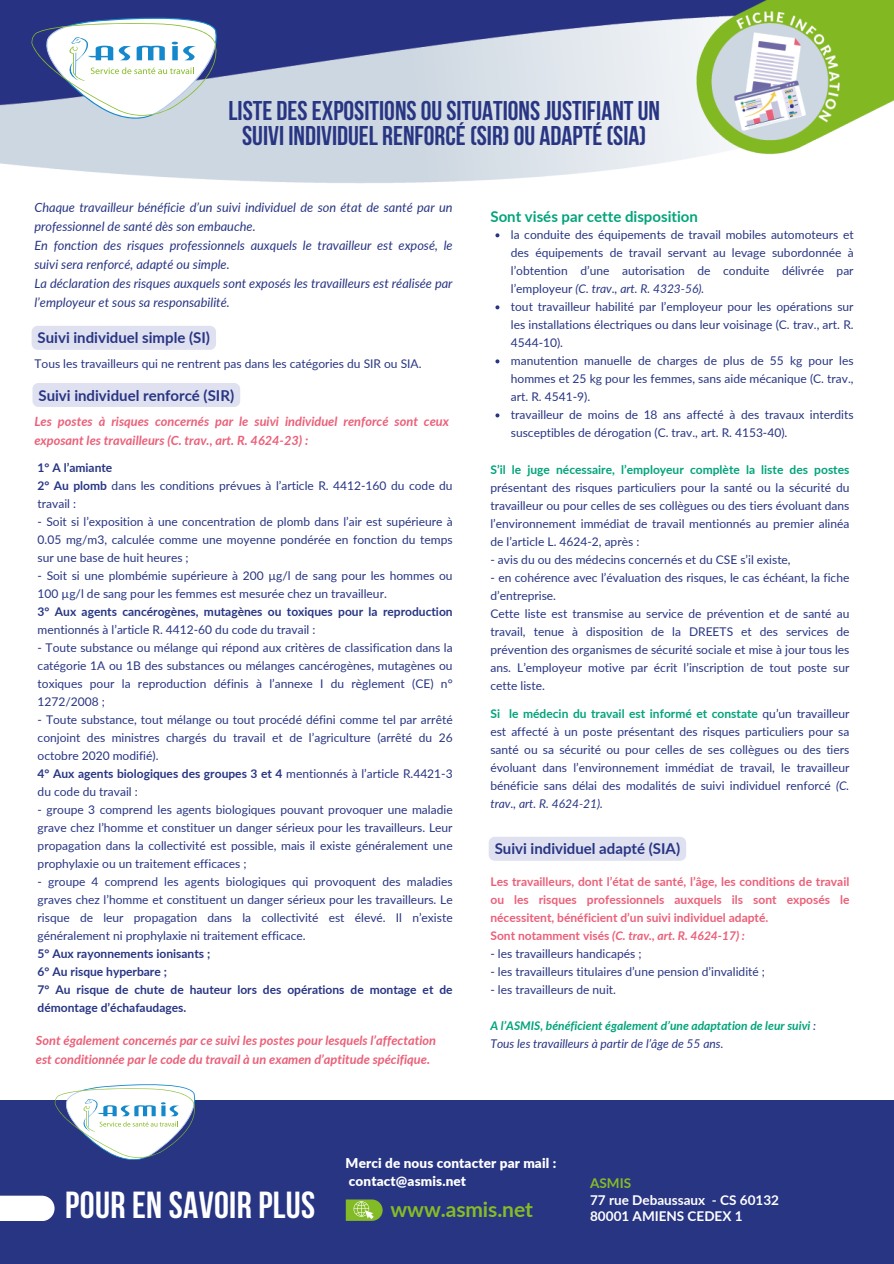
<style>
.page{position:relative;width:894px;height:1264px;background:#fff}
.page>*{position:absolute;margin:0;border:0;box-sizing:border-box;transform-origin:0 0}
.t1{font:700 37.5px "Bebas Neue";letter-spacing:.01em;color:#fff}
.t2{font:700 27px/24.8px "Bebas Neue";color:#283583;text-align:center}
.t3{font:700 21px "Lato";letter-spacing:-.005em;color:#86bc25}
.t4{font:700 15px "Lato";color:#283583}
.t5{font:700 15px "Lato";color:#00a47a}
.t6{font:900 13.5px/18px "Lato";letter-spacing:.01em;color:#fff}
.t7{font:700 13.5px/16.8px "Lato";color:#fff}
.t8{font:italic 12.75px/19px "Lato";color:#283583}
.t9{font:italic 700 12.75px/19.2px "Lato";color:#ec5f78}
.t10{font:12px/18px "Lato";color:#283583;text-align:justify}
.t11{font:700 12px/18px "Lato";color:#283583}
.t12{font:700 12px/18px "Lato";color:#ec5f78;text-align:justify}
.t13{font:italic 700 12px "Lato";color:#00a47a}
.t14{font:italic 700 12px "Lato";color:#ec5f78}
.t15{font:italic 12px "Lato";color:#283583}
.s1{font-weight:700}
.s2{font-weight:400}
.s3{font-style:italic}
.s4{font-weight:700;color:#00a47a}
.s5{font-style:normal}
.s6{font-weight:400;color:#283583}
.s7{color:#86bc25}
</style>
<div class="page">
<img style="left:0;top:0;width:893px;height:184px">
<svg style="left:30px;top:16px;width:189px;height:104px"></svg>
<div style="left:0;top:1100px;width:893px;height:163px;background:#283583"></div>
<svg style="left:0;top:1195px;width:55px;height:26px"></svg>
<svg style="left:54px;top:1084px;width:142px;height:76px"></svg>
<svg style="left:346px;top:1199px;width:36px;height:21px"></svg>
<svg style="left:495px;top:233px;width:4px;height:4px"></svg>
<svg style="left:495px;top:305px;width:4px;height:4px"></svg>
<svg style="left:495px;top:359px;width:4px;height:4px"></svg>
<svg style="left:495px;top:413px;width:4px;height:4px"></svg>
<div style="left:32px;top:326px;width:184px;height:24px;background:#dfe1f0;border-radius:6px"></div>
<div style="left:32px;top:383px;width:208px;height:24px;background:#dfe1f0;border-radius:6px"></div>
<div style="left:488px;top:836px;width:198px;height:24px;background:#dfe1f0;border-radius:6px"></div>
<p class="t2" style="left:228px;top:101px;width:433px">LISTE DESEXPOSITIONSOUSITUATIONSJUSTIFIANT UN<br>SUIVI INDIVIDUEL RENFORCÉ(SIR)OU ADAPTÉ(SIA)</p>
<h2 class="t8" style="left:34px;top:197px;width:419px">Chaque travailleur bénéficie d’un suivi individuel de son état de santé par un professionnel de santé dès son embauche.</h2>
<p class="t8" style="left:34px;top:235px;width:419px">En fonction des risques professionnels auxquels le travailleur est exposé, le suivi sera renforcé, adapté ou simple.</p>
<p class="t8" style="left:34px;top:273px;width:419px">La déclaration des risques auxquels sont exposés les travailleurs est réalisée par l’employeur et sous sa responsabilité.</p>
<h5 class="t4" style="left:38px;top:328px;width:174px">Suivi individuel simple (SI)</h5>
<p class="t10" style="left:34px;top:354px;width:388px">Tous les travailleurs qui ne rentrent pas dans les catégories du SIR ou SIA.</p>
<p class="t4" style="left:38px;top:386px;width:197px">Suivi individuel renforcé (SIR)</p>
<p class="t9" style="left:34px;top:411px;width:416px">Les postes à risques concernés par le suivi individuel renforcé sont ceux exposant les travailleurs (C. trav., art. R. 4624-23) :</p>
<p class="t11" style="left:38px;top:458px;width:76px">1° A l’amiante</p>
<p class="t10" style="left:38px;top:476px;width:416px"><span class="s1">2° Au plomb</span> dans les conditions prévues à l’article R. 4412-160 du code du travail :</p>
<p class="t10" style="left:38px;top:512px;width:416px">- Soit si l’exposition à une concentration de plomb dans l’air est supérieure à 0.05 mg/m3, calculée comme une moyenne pondérée en fonction du temps sur une base de huit heures ;</p>
<p class="t10" style="left:38px;top:566px;width:416px">- Soit si une plombémie supérieure à 200 µg/l de sang pour les hommes ou<br>100 µg/l de sang pour les femmes est mesurée chez un travailleur.</p>
<p class="t11" style="left:38px;top:602px;width:416px">3° Aux agents cancérogènes, mutagènes ou toxiques pour la reproduction <span class="s2">mentionnés à l’article R. 4412-60 du code du travail :</span></p>
<p class="t10" style="left:38px;top:638px;width:416px">- Toute substance ou mélange qui répond aux critères de classification dans la catégorie 1A ou 1B des substances ou mélanges cancérogènes, mutagènes ou toxiques pour la reproduction définis à l’annexe I du règlement (CE) n° 1272/2008 ;</p>
<p class="t10" style="left:38px;top:710px;width:416px">- Toute substance, tout mélange ou tout procédé défini comme tel par arrêté conjoint des ministres chargés du travail et de l’agriculture (arrêté du 26 octobre 2020 modifié).</p>
<p class="t10" style="left:38px;top:764px;width:416px"><span class="s1">4° Aux agents biologiques des groupes 3 et 4</span> mentionnés à l’article R.4421-3 du code du travail :</p>
<p class="t10" style="left:38px;top:800px;width:416px">- groupe 3 comprend les agents biologiques pouvant provoquer une maladie grave chez l’homme et constituer un danger sérieux pour les travailleurs. Leur propagation dans la collectivité est possible, mais il existe généralement une prophylaxie ou un traitement efficaces ;</p>
<p class="t10" style="left:38px;top:872px;width:416px">- groupe 4 comprend les agents biologiques qui provoquent des maladies graves chez l’homme et constituent un danger sérieux pour les travailleurs. Le risque de leur propagation dans la collectivité est élevé. Il n’existe généralement ni prophylaxie ni traitement efficace.</p>
<h5 class="t11" style="left:38px;top:944px;width:174px">5° Aux rayonnements ionisants ;</h5>
<p class="t11" style="left:38px;top:962px;width:131px">6° Au risque hyperbare ;</p>
<p class="t11" style="left:38px;top:980px;width:416px">7° Au risque de chute de hauteur lors des opérations de montage et de démontage d’échafaudages.</p>
<p class="t9" style="left:36px;top:1030px;width:401px">Sont également concernés par ce suivi les postes pour lesquels l’affectation est conditionnée par le code du travail à un examen d’aptitude spécifique.</p>
<p class="t5" style="left:490px;top:207px;width:209px">Sont visés par cette disposition</p>
<h4 class="t10" style="left:510px;top:226px;width:344px">la conduite des équipements de travail mobiles automoteurs et des équipements de travail servant au levage subordonnée à l’obtention d’une autorisation de conduite délivrée par l’employeur <span class="s3">(C. trav., art. R. 4323-56).</span></h4>
<p class="t10" style="left:510px;top:298px;width:344px">tout travailleur habilité par l’employeur pour les opérations sur les installations électriques ou dans leur voisinage (C. trav., art. R.<br>4544-10).</p>
<p class="t10" style="left:510px;top:352px;width:344px">manutention manuelle de charges de plus de 55 kg pour les hommes et 25 kg pour les femmes, sans aide mécanique (C. trav., art. R. 4541-9).</p>
<p class="t10" style="left:510px;top:406px;width:344px">travailleur de moins de 18 ans affecté à des travaux interdits susceptibles de dérogation (C. trav., art. R. 4153-40).</p>
<p class="t10" style="left:490px;top:460px;width:360px"><span class="s4">S’il le juge nécessaire, l’employeur complète la liste des postes </span>présentant des risques particuliers pour la santé ou la sécurité du travailleur ou pour celles de ses collègues ou des tiers évoluant dans l’environnement immédiat de travail mentionnés au premier alinéa de l’article L. 4624-2, après :</p>
<p class="t10" style="left:490px;top:550px;width:302px">- avis du ou des médecins concernés et du CSE s’il existe,</p>
<h4 class="t10" style="left:490px;top:568px;width:360px">- en cohérence avec l’évaluation des risques, le cas échéant, la fiche d’entreprise.</h4>
<p class="t10" style="left:490px;top:604px;width:360px">Cette liste est transmise au service de prévention et de santé au travail, tenue à disposition de la DREETS et des services de prévention des organismes de sécurité sociale et mise à jour tous les ans. L’employeur motive par écrit l’inscription de tout poste sur cette liste.</p>
<p class="t10" style="left:490px;top:704px;width:360px"><span class="s4">Si le médecin du travail est informé et constate</span> qu’un travailleur est affecté à un poste présentant des risques particuliers pour sa santé ou sa sécurité ou pour celles de ses collègues ou des tiers évoluant dans l’environnement immédiat de travail, le travailleur bénéficie sans délai des modalités de suivi individuel renforcé <span class="s3">(C. trav., art. R. 4624-21).</span></p>
<p class="t4" style="left:494px;top:839px;width:187px">Suivi individuel adapté (SIA)</p>
<p class="t12" style="left:490px;top:872px;width:360px">Les travailleurs, dont l’état de santé, l’âge, les conditions de travail ou les risques professionnels auxquels ils sont exposés le nécessitent, bénéficient d’un suivi individuel adapté.</p>
<p class="t14" style="left:490px;top:928px;width:256px"><span class="s5">Sont notamment visés</span> (C. trav., art. R. 4624-17) :</p>
<p class="t10" style="left:490px;top:944px;width:153px">- les travailleurs handicapés ;</p>
<p class="t10" style="left:490px;top:962px;width:276px">- les travailleurs titulaires d’une pension d’invalidité ;</p>
<p class="t10" style="left:490px;top:980px;width:127px">- les travailleurs de nuit.</p>
<h1 class="t13" style="left:490px;top:1018px;width:327px">A l’ASMIS, bénéficient également d’une adaptation de leur suivi <span class="s6">:</span></h1>
<h4 class="t15" style="left:490px;top:1036px;width:234px">Tous les travailleurs à partir de l’âge de 55 ans.</h4>
<p class="t6" style="left:345px;top:1153px;width:212px">Merci de nous contacter par mail : contact@asmis.net</p>
<p class="t1" style="left:65px;top:1189px;width:251px">POUR EN SAVOIR PLUS</p>
<h4 class="t3" style="left:390px;top:1195px;width:144px">www.asmis.net</h4>
<h4 class="t7" style="left:590px;top:1173px;width:190px"><span class="s7">ASMIS<br></span>77 rue Debaussaux - CS 60132<br>80001 AMIENS CEDEX 1</h4>
</div>
